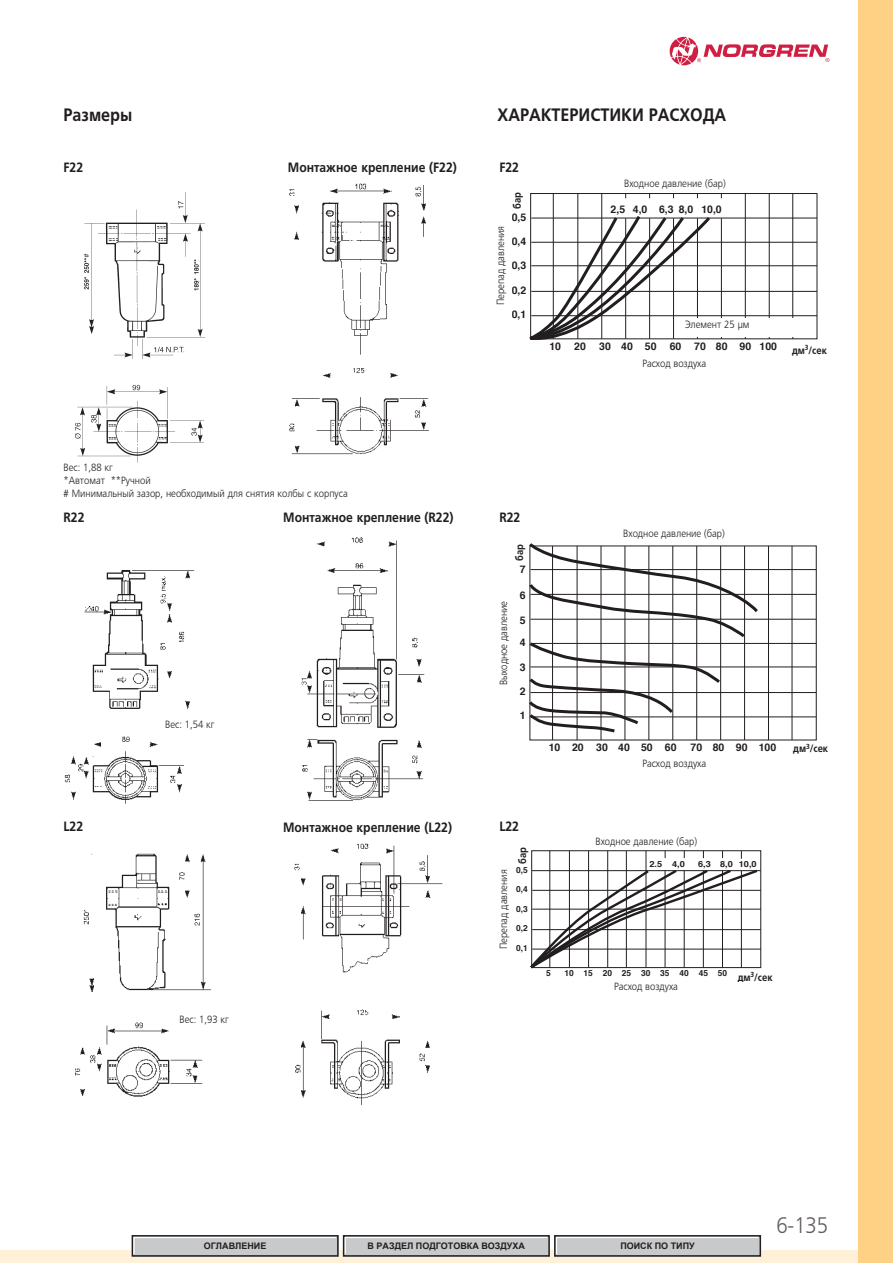
<style>
.page{position:relative;width:893px;height:1263px;background:#fff}
.page>*{position:absolute;margin:0;border:0;box-sizing:border-box;transform-origin:0 0}
.t1{font:300 22.5px "Frutiger LTCYR";color:#635d5d;scale:.9 1}
.t2{font:700 18px "Frutiger LTCYR";color:#221e1f;scale:.9 1}
.t3{font:700 13.5px "Frutiger LTCYR";color:#221e1f;scale:.9 1}
.t4{font:300 10.5px/12.6px "Frutiger LTCYR";color:#221e1f;scale:.9 1}
.t5{font:700 10.5px "Helvetica";color:#221e1f}
.t6{font:700 10.5px "Frutiger LTCYR";color:#221e1f;scale:.9 1}
.t7{font:700 9px "Arial";color:#231f20}
.t8{font:700 8.4px "Helvetica";color:#221e1f}
.t9{font:700 8.4px "Helvetica";color:#221e1f;scale:1.09 1}
</style>
<div class="page">
<hr style="left:577px;top:194px;width:1px;height:145px;background:#221e1f">
<hr style="left:553px;top:194px;width:1px;height:145px;background:#221e1f">
<hr style="left:601px;top:194px;width:1px;height:145px;background:#221e1f">
<hr style="left:721px;top:218px;width:1px;height:121px;background:#221e1f">
<hr style="left:745px;top:194px;width:1px;height:145px;background:#221e1f">
<hr style="left:792px;top:194px;width:1px;height:145px;background:#221e1f">
<hr style="left:769px;top:194px;width:1px;height:145px;background:#221e1f">
<hr style="left:531px;top:218px;width:286px;height:1px;background:#221e1f">
<hr style="left:531px;top:242px;width:286px;height:1px;background:#221e1f">
<hr style="left:531px;top:266px;width:286px;height:1px;background:#221e1f">
<hr style="left:531px;top:291px;width:286px;height:1px;background:#221e1f">
<hr style="left:531px;top:315px;width:286px;height:1px;background:#221e1f">
<div style="left:530px;top:193px;width:287px;height:146px;border:1px solid #221e1f"></div>
<svg style="left:529px;top:213px;width:184px;height:127px"></svg>
<div style="left:676px;top:318px;width:131px;height:18px;background:#fff"></div>
<hr style="left:577px;top:546px;width:1px;height:194px;background:#221e1f">
<hr style="left:552px;top:546px;width:1px;height:194px;background:#221e1f">
<hr style="left:601px;top:546px;width:1px;height:194px;background:#221e1f">
<hr style="left:625px;top:546px;width:1px;height:194px;background:#221e1f">
<hr style="left:648px;top:546px;width:1px;height:194px;background:#221e1f">
<hr style="left:696px;top:546px;width:1px;height:194px;background:#221e1f">
<hr style="left:720px;top:546px;width:1px;height:194px;background:#221e1f">
<hr style="left:744px;top:546px;width:1px;height:194px;background:#221e1f">
<hr style="left:792px;top:546px;width:1px;height:194px;background:#221e1f">
<hr style="left:768px;top:546px;width:1px;height:194px;background:#221e1f">
<hr style="left:530px;top:643px;width:286px;height:1px;background:#221e1f">
<hr style="left:530px;top:667px;width:286px;height:1px;background:#221e1f">
<hr style="left:530px;top:692px;width:286px;height:1px;background:#221e1f">
<hr style="left:530px;top:717px;width:286px;height:1px;background:#221e1f">
<hr style="left:530px;top:569px;width:286px;height:1px;background:#221e1f">
<hr style="left:672px;top:546px;width:1px;height:194px;background:#221e1f">
<hr style="left:530px;top:594px;width:286px;height:1px;background:#221e1f">
<hr style="left:530px;top:619px;width:286px;height:1px;background:#221e1f">
<svg style="left:529px;top:543px;width:232px;height:191px"></svg>
<svg style="left:530px;top:868px;width:229px;height:101px"></svg>
<hr style="left:569px;top:851px;width:1px;height:117px;background:#221e1f">
<hr style="left:549px;top:851px;width:1px;height:117px;background:#221e1f">
<hr style="left:588px;top:851px;width:1px;height:117px;background:#221e1f">
<hr style="left:607px;top:851px;width:1px;height:117px;background:#221e1f">
<hr style="left:741px;top:871px;width:1px;height:97px;background:#221e1f">
<hr style="left:532px;top:890px;width:229px;height:1px;background:#221e1f">
<hr style="left:532px;top:909px;width:229px;height:1px;background:#221e1f">
<hr style="left:532px;top:929px;width:229px;height:1px;background:#221e1f">
<hr style="left:532px;top:949px;width:229px;height:1px;background:#221e1f">
<hr style="left:646px;top:851px;width:1px;height:116px;background:#221e1f">
<div style="left:531px;top:850px;width:230px;height:118px;border:1px solid #221e1f"></div>
<hr style="left:532px;top:870px;width:229px;height:1px;background:#221e1f">
<hr style="left:626px;top:851px;width:1px;height:116px;background:#221e1f">
<hr style="left:665px;top:870px;width:1px;height:97px;background:#221e1f">
<hr style="left:684px;top:870px;width:1px;height:97px;background:#221e1f">
<hr style="left:703px;top:870px;width:1px;height:97px;background:#221e1f">
<hr style="left:722px;top:870px;width:1px;height:97px;background:#221e1f">
<img style="left:289px;top:183px;width:140px;height:272px">
<img style="left:75px;top:192px;width:131px;height:271px">
<img style="left:75px;top:853px;width:136px;height:244px">
<img style="left:64px;top:570px;width:131px;height:234px">
<img style="left:301px;top:537px;width:124px;height:264px">
<img style="left:294px;top:843px;width:149px;height:263px">
<div style="left:0;top:1250px;width:892px;height:13px;background:#fef1d8"></div>
<svg style="left:670px;top:37px;width:159px;height:28px"></svg>
<div style="left:858px;top:0;width:34px;height:1263px;background:#ffd184"></div>
<div style="left:135px;top:1238px;width:201px;height:16px;background:#c7c9cb"></div>
<div style="left:132px;top:1235px;width:207px;height:22px;border:2px solid #231f20"></div>
<div style="left:557px;top:1238px;width:201px;height:16px;background:#c7c9cb"></div>
<div style="left:554px;top:1235px;width:207px;height:22px;border:2px solid #231f20"></div>
<div style="left:346px;top:1238px;width:201px;height:16px;background:#c7c9cb"></div>
<div style="left:343px;top:1235px;width:207px;height:22px;border:2px solid #231f20"></div>
<h2 class="t2" style="left:64px;top:104px;width:78px">Размеры</h2>
<h2 class="t2" style="left:497px;top:104px;width:256px">ХАРАКТЕРИСТИКИ РАСХОДА</h2>
<p class="t3" style="left:64px;top:159px;width:23px">F22</p>
<p class="t3" style="left:288px;top:159px;width:189px">Монтажное крепление (F22)</p>
<p class="t3" style="left:499px;top:160px;width:23px">F22</p>
<p class="t4" style="left:624px;top:177px;width:114px">Входное давление (бар)</p>
<p class="t6" style="left:511px;top:209px;width:20px;rotate:-90deg">бар</p>
<p class="t5" style="left:512px;top:213px;width:16px">0,5</p>
<p class="t5" style="left:512px;top:237px;width:16px">0,4</p>
<p class="t5" style="left:512px;top:261px;width:16px">0,3</p>
<p class="t5" style="left:512px;top:286px;width:16px">0,2</p>
<p class="t5" style="left:512px;top:310px;width:16px">0,1</p>
<p class="t4" style="left:494px;top:305px;width:90px;rotate:-90deg">Перепад давления</p>
<p class="t5" style="left:611px;top:205px;width:113px">2,5 4,0 6,3 8,0 10,0</p>
<p class="t4" style="left:684px;top:318px;width:74px">Элемент 25 μм</p>
<p class="t5" style="left:549px;top:342px;width:13px">10</p>
<p class="t5" style="left:574px;top:342px;width:13px">20</p>
<p class="t5" style="left:599px;top:342px;width:59px">30 40 50</p>
<p class="t5" style="left:670px;top:342px;width:109px">60 70 80 90 100</p>
<p class="t6" style="left:792px;top:344px;width:40px">дм<sup>3</sup>/сек</p>
<p class="t4" style="left:642px;top:357px;width:72px">Расход воздуха</p>
<p class="t4" style="left:64px;top:461px;width:317px">Вес: 1,88 кг<br>*Автомат **Ручной<br># Минимальный зазор, необходимый для снятия колбы с корпуса</p>
<p class="t3" style="left:64px;top:510px;width:25px">R22</p>
<p class="t3" style="left:283px;top:510px;width:191px">Монтажное крепление (R22)</p>
<p class="t3" style="left:499px;top:510px;width:25px">R22</p>
<p class="t4" style="left:623px;top:527px;width:114px">Входное давление (бар)</p>
<p class="t6" style="left:513px;top:561px;width:20px;rotate:-90deg">бар</p>
<p class="t5" style="left:520px;top:565px;width:7px">7</p>
<p class="t4" style="left:165px;top:718px;width:56px">Вес: 1,54 кг</p>
<p class="t4" style="left:497px;top:685px;width:95px;rotate:-90deg">Выходное давление</p>
<p class="t5" style="left:520px;top:591px;width:7px">6</p>
<p class="t5" style="left:520px;top:616px;width:7px">5</p>
<p class="t5" style="left:520px;top:638px;width:7px">4</p>
<p class="t5" style="left:520px;top:663px;width:7px">3</p>
<p class="t5" style="left:520px;top:687px;width:7px">2</p>
<p class="t5" style="left:520px;top:711px;width:7px">1</p>
<p class="t5" style="left:549px;top:743px;width:129px">10 20 30 40 50 60</p>
<p class="t5" style="left:690px;top:743px;width:87px">70 80 90 100</p>
<p class="t6" style="left:793px;top:743px;width:40px">дм<sup>3</sup>/сек</p>
<p class="t4" style="left:642px;top:757px;width:72px">Расход воздуха</p>
<p class="t3" style="left:64px;top:818px;width:23px">L22</p>
<p class="t3" style="left:283px;top:819px;width:189px">Монтажное крепление (L22)</p>
<p class="t3" style="left:499px;top:818px;width:23px">L22</p>
<p class="t6" style="left:516px;top:864px;width:20px;rotate:-90deg">бар</p>
<p class="t8" style="left:516px;top:866px;width:13px">0,5</p>
<p class="t8" style="left:516px;top:886px;width:13px">0,4</p>
<p class="t8" style="left:516px;top:905px;width:13px">0,3</p>
<p class="t8" style="left:516px;top:925px;width:13px">0,2</p>
<p class="t8" style="left:516px;top:944px;width:13px">0,1</p>
<p class="t4" style="left:497px;top:949px;width:90px;rotate:-90deg">Перепад давления</p>
<p class="t4" style="left:595px;top:835px;width:114px">Входное давление (бар)</p>
<p class="t9" style="left:649px;top:860px;width:34px">2.5 4,0</p>
<p class="t9" style="left:698px;top:860px;width:55px">6,3 8,0 10,0</p>
<p class="t8" style="left:546px;top:970px;width:6px">5</p>
<p class="t8" style="left:564px;top:970px;width:164px">10 15 20 25 30 35 40 45 50</p>
<p class="t4" style="left:614px;top:980px;width:72px">Расход воздуха</p>
<p class="t6" style="left:738px;top:971px;width:40px">дм<sup>3</sup>/сек</p>
<p class="t4" style="left:180px;top:1013px;width:56px">Вес: 1,93 кг</p>
<h1 class="t1" style="left:776px;top:1212px;width:59px">6-135</h1>
<p class="t7" style="left:204px;top:1241px;width:64px">ОГЛАВЛЕНИЕ</p>
<p class="t7" style="left:368px;top:1241px;width:159px">В РАЗДЕЛ ПОДГОТОВКА ВОЗДУХА</p>
<p class="t7" style="left:620px;top:1241px;width:76px">ПОИСК ПО ТИПУ</p>
</div>
